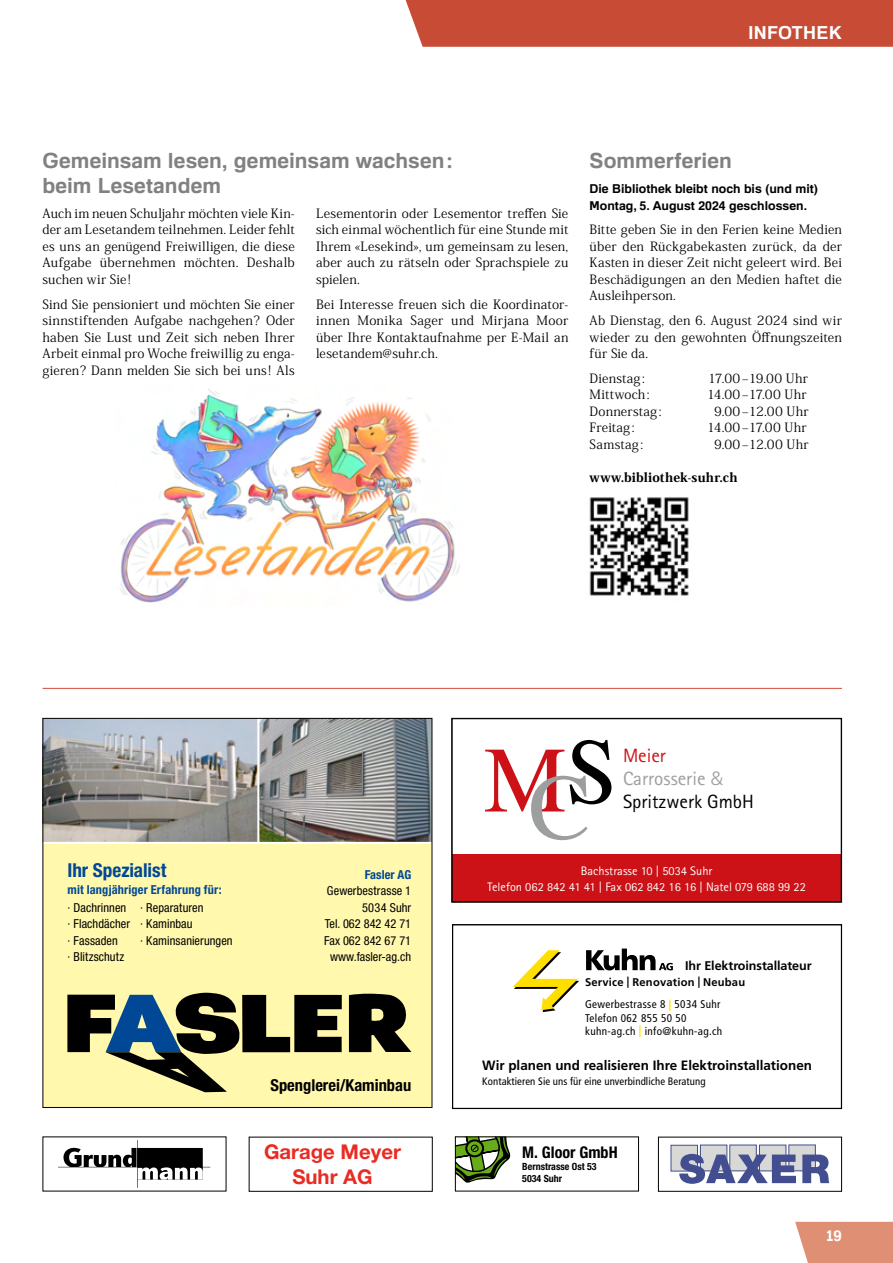
<style>
.page{position:relative;width:893px;height:1263px;background:#fff}
.page>*{position:absolute;margin:0;border:0;box-sizing:border-box;transform-origin:0 0}
.t1{font:93.45px "Times";color:#cc1216}
.t2{font:700 21px/24.8px "Familiar Pro";letter-spacing:.005em;color:#808281}
.t3{font:700 20.4px/24.5px "Helvetica Neue LT Std";color:#e92b22;text-align:center}
.t4{font:19.2px/23.1px "Rotis Sans Serif";color:#000}
.t5{font:700 condensed 19.2px "Helvetica Neue";color:#004895}
.t6{font:700 18px "Familiar Pro";letter-spacing:.02em;color:#fff}
.t7{font:700 condensed 16.5px "Helvetica Neue";color:#000}
.t8{font:700 condensed 16.05px "Helvetica Neue";color:#000}
.t9{font:700 15px "Familiar Pro";color:#fff}
.t10{font:700 13.5px "Frutiger LT Std";color:#000}
.t11{font:12.75px/16.5px "Koz Min Pro";letter-spacing:.015em;color:#000;text-align:justify}
.t12{font:800 12.75px "Koz Min Pro";letter-spacing:.01em;color:#000}
.t13{font:700 12.6px "Frutiger LT Std";letter-spacing:-.005em;color:#000}
.t14{font:condensed 12.3px/16.5px "Helvetica Neue";letter-spacing:.005em;color:#000}
.t15{font:12.3px/16.5px "Rotis Sans Serif";color:#fff;text-align:center}
.t16{font:700 12.3px/16.5px "Familiar Pro";color:#000}
.t17{font:700 condensed 12.3px "Helvetica Neue";letter-spacing:.01em;color:#004895}
.t18{font:700 11.25px/22px "Frutiger LT Std";letter-spacing:.02em;color:#000}
.t19{font:condensed 11.25px/12.8px "Frutiger LT Std";letter-spacing:.03em;color:#000}
.t20{font:condensed 10.8px "Frutiger LT Std";letter-spacing:.005em;color:#000}
.t21{font:700 condensed 9.9px/11.7px "Helvetica Neue";color:#000}
.t22{font:700 6px "Helvetica Neue";color:#000}
.t23{font:300 4.65px "Helvetica Neue";letter-spacing:.01em;color:#000}
.s1{color:#000}
.s2{color:#9d9e9e}
.s3{color:#cc1216}
.s4{font-family:"Frutiger";font-weight:300;color:#9d9e9e}
.s5{font-weight:400;font-stretch:condensed}
.s6{color:#ffdf00}
.s7{font-weight:700;font-stretch:normal;color:#ffdf00}
.s8{font-size:3.3px}
</style>
<div class="page">
<div style="left:405px;top:0;width:488px;height:47px;background:#c74b35"></div>
<svg style="left:795px;top:1222px;width:98px;height:41px;background:#e1967d"></svg>
<img style="left:589px;top:497px;width:100px;height:99px">
<div style="left:44px;top:719px;width:387px;height:388px;background:#fff8ad"></div>
<svg style="left:349px;top:993px;width:62px;height:59px"></svg>
<svg style="left:67px;top:993px;width:275px;height:99px"></svg>
<img style="left:45px;top:720px;width:212px;height:122px">
<img style="left:260px;top:720px;width:170px;height:122px">
<hr style="left:257px;top:718px;width:2px;height:125px;background:#fff">
<hr style="left:43px;top:842px;width:389px;height:2px;background:#fff">
<div style="left:43px;top:718px;width:389px;height:390px;border:1px solid #000"></div>
<div style="left:452px;top:854px;width:389px;height:48px;background:#cc1216"></div>
<div style="left:451px;top:718px;width:391px;height:184px;border:1px solid #000"></div>
<hr style="left:43px;top:688px;width:799px;height:1px;background:#d44c39">
<svg style="left:671px;top:1144px;width:158px;height:40px;background:#989ebc"></svg>
<div style="left:658px;top:1137px;width:184px;height:55px;border:1px solid #000"></div>
<svg style="left:59px;top:1140px;width:151px;height:48px"></svg>
<div style="left:249px;top:1137px;width:184px;height:55px;border:1px solid #000"></div>
<svg style="left:457px;top:1138px;width:53px;height:45px"></svg>
<svg style="left:513px;top:950px;width:66px;height:62px"></svg>
<svg style="left:586px;top:948px;width:87px;height:22px"></svg>
<div style="left:452px;top:924px;width:390px;height:185px;border:1px solid #000"></div>
<img style="left:119px;top:388px;width:341px;height:215px">
<h3 class="t6" style="left:748px;top:22px;width:95px">INFOTHEK</h3>
<h2 class="t2" style="left:43px;top:148px;width:412px">Gemeinsam lesen, gemeinsam wachsen: beim Lesetandem</h2>
<p class="t11" style="left:43px;top:204px;width:254px">Auch im neuen Schuljahr möchten viele Kin&shy;der am Lesetandem teilnehmen. Leider fehlt es uns an genügend Freiwilligen, die diese Aufgabe übernehmen möchten. Deshalb suchen wir Sie!</p>
<p class="t11" style="left:43px;top:295px;width:254px">Sind Sie pensioniert und möchten Sie einer sinnstiftenden Aufgabe nachgehen? Oder haben Sie Lust und Zeit sich neben Ihrer Arbeit einmal pro Woche freiwillig zu enga&shy;gieren? Dann melden Sie sich bei uns! Als</p>
<p class="t11" style="left:316px;top:204px;width:254px">Lesementorin oder Lesementor treffen Sie sich einmal wöchentlich für eine Stunde mit Ihrem «Lesekind», um gemeinsam zu lesen, aber auch zu rätseln oder Sprachspiele zu spielen.</p>
<p class="t11" style="left:316px;top:295px;width:254px">Bei Interesse freuen sich die Koordinator&shy;innen Monika Sager und Mirjana Moor über Ihre Kontaktaufnahme per E-Mail an lesetandem@suhr.ch.</p>
<h2 class="t2" style="left:590px;top:148px;width:144px">Sommerferien</h2>
<p class="t16" style="left:590px;top:180px;width:230px">Die Bibliothek bleibt noch bis (und mit)<br>Montag, 5. August 2024 geschlossen.</p>
<p class="t11" style="left:590px;top:221px;width:254px">Bitte geben Sie in den Ferien keine Medien über den Rückgabekasten zurück, da der Kasten in dieser Zeit nicht geleert wird. Bei Beschädigungen an den Medien haftet die Ausleihperson.</p>
<p class="t11" style="left:590px;top:312px;width:254px">Ab Dienstag, den 6. August 2024 sind wir wieder zu den gewohnten Öffnungszeiten für Sie da.</p>
<p class="t11" style="left:590px;top:369px;width:57px">Dienstag:</p>
<p class="t11" style="left:708px;top:369px;width:101px">17.00–19.00 Uhr</p>
<p class="t11" style="left:590px;top:386px;width:62px">Mittwoch:</p>
<p class="t11" style="left:707px;top:386px;width:101px">14.00–17.00 Uhr</p>
<p class="t11" style="left:590px;top:402px;width:73px">Donnerstag:</p>
<p class="t11" style="left:714px;top:402px;width:96px">9.00–12.00 Uhr</p>
<p class="t11" style="left:590px;top:419px;width:46px">Freitag:</p>
<p class="t11" style="left:707px;top:419px;width:101px">14.00–17.00 Uhr</p>
<p class="t11" style="left:590px;top:435px;width:55px">Samstag:</p>
<p class="t11" style="left:714px;top:435px;width:96px">9.00–12.00 Uhr</p>
<p class="t12" style="left:590px;top:468px;width:149px">www.bibliothek-suhr.ch</p>
<h3 class="t5" style="left:68px;top:859px;width:100px">Ihr Spezialist</h3>
<p class="t17" style="left:68px;top:882px;width:156px">mit langjähriger Erfahrung für:</p>
<p class="t14" style="left:68px;top:899px;width:137px">· Dachrinnen · Reparaturen · Flachdächer · Kaminbau<br>· Fassaden</p>
<p class="t14" style="left:140px;top:932px;width:94px">· Kaminsanierungen</p>
<p class="t14" style="left:68px;top:948px;width:58px">· Blitzschutz</p>
<p class="t17" style="left:365px;top:867px;width:48px">Fasler AG</p>
<p class="t14" style="left:324px;top:882px;width:88px;text-align:right">Gewerbestrasse 1<br>5034 Suhr<br>Tel. 062 842 42 71<br>Fax 062 842 67 71 www.fasler-ag.ch</p>
<p class="t7" style="left:270px;top:1075px;width:142px">Spenglerei/Kaminbau</p>
<h3 class="t3" style="left:264px;top:1139px;width:138px">Garage Meyer<br>Suhr AG</h3>
<h1 class="t1" style="left:484px;top:727px;width:135px">M <span class="s1">S</span><span class="s2">C</span></h1>
<h3 class="t4" style="left:623px;top:743px;width:132px"><span class="s3">Meier<br></span><span class="s2">Carrosserie</span> <span class="s4">&amp;<br></span>Spritzwerk GmbH</h3>
<p class="t15" style="left:487px;top:862px;width:320px">Bachstrasse 10 | 5034 Suhr<br>Telefon 062 842 41 41 | Fax 062 842 16 16 | Natel 079 688 99 22</p>
<p class="t13" style="left:685px;top:958px;width:128px">Ihr Elektroinstallateur</p>
<p class="t18" style="left:585px;top:971px;width:162px">Service | Renovation | Neubau<br><span class="s5">Gewerbestrasse 8</span> <span class="s6">|</span> <span class="s5">5034 Suhr</span></p>
<p class="t19" style="left:585px;top:1012px;width:139px">Telefon 062 855 50 50 kuhn-ag.ch <span class="s7">|</span> info@kuhn-ag.ch</p>
<p class="t10" style="left:482px;top:1058px;width:331px">Wir planen und realisieren Ihre Elektroinstallationen</p>
<p class="t20" style="left:482px;top:1075px;width:225px">Kontaktieren Sie uns für eine unverbindliche Beratung</p>
<p class="t8" style="left:522px;top:1143px;width:97px">M. Gloor GmbH</p>
<p class="t21" style="left:522px;top:1161px;width:76px">Bernstrasse Ost 53<br>5034 Suhr</p>
<p class="t22" style="left:510px;top:1162px;width:53px">M. GLOOR GmbH</p>
<p class="t23" style="left:510px;top:1174px;width:67px">Bernstrasse Ost 53 <span class="s8">•</span> 5034 Suhr</p>
<p class="t9" style="left:825px;top:1226px;width:18px">19</p>
</div>
